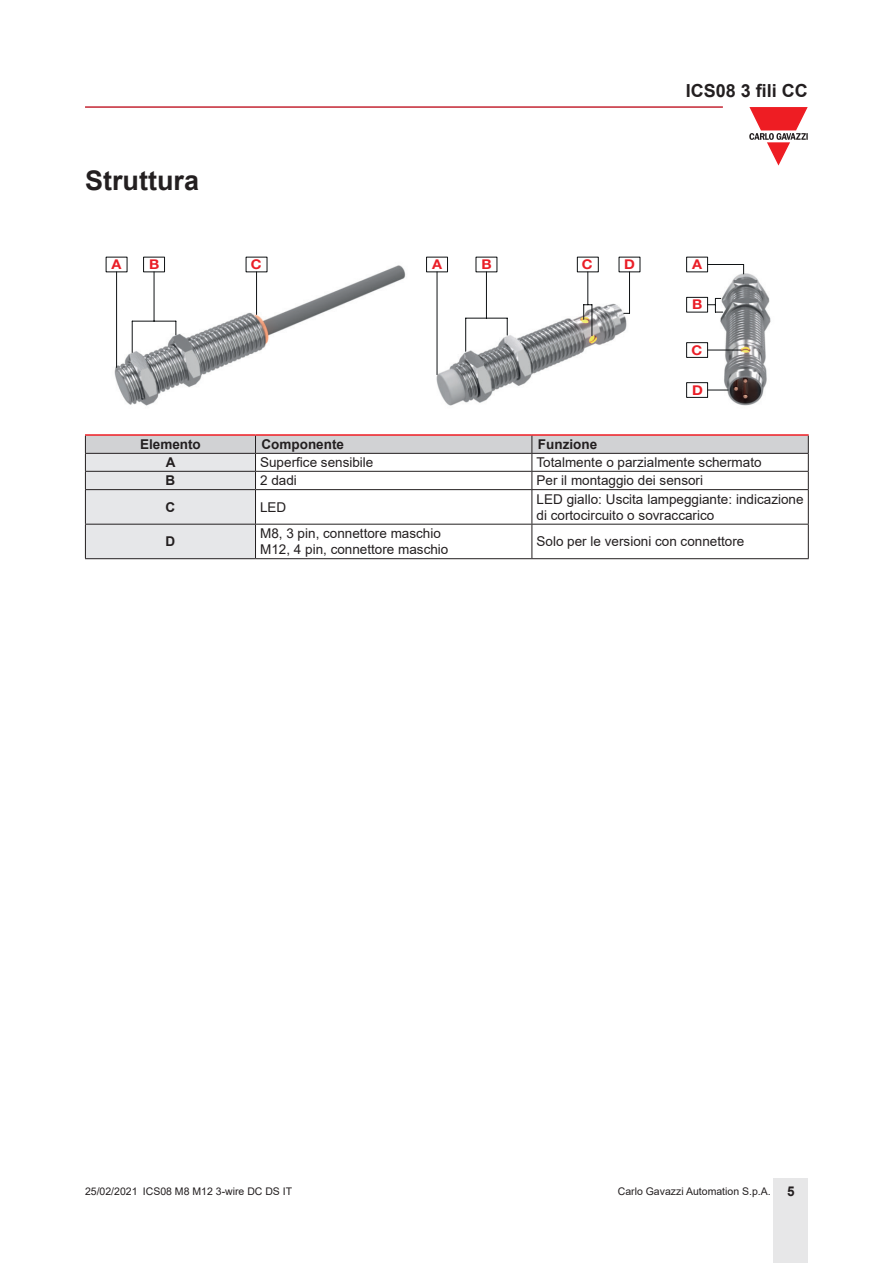
<style>
.page{position:relative;width:893px;height:1263px;background:#fff}
.page>*{position:absolute;margin:0;border:0;box-sizing:border-box;transform-origin:0 0}
.Titolo01{font:700 27px "Arial";color:#231f20}
.t1{font:700 18px "Arial";color:#231f20}
.TestoTabellaSx{font:13.5px/16.2px "Arial";color:#231f20}
.TitoloTabellaSx{font:700 13.5px "Arial";color:#231f20}
.t2{font:700 13.5px "Helvetica Neue LT Std";color:#ea1e27;scale:1.08 1}
.TitoloTabellaFndGCen{font:700 13.5px "Arial";color:#231f20}
.TestoTabellaFndGCen{font:700 13.5px "Arial";color:#231f20}
.t3{font:10.5px "Arial";color:#231f20}
.s1{font-weight:700;font-size:13.5px}
</style>
<div class="page">
<hr style="left:85px;top:106px;width:638px;height:2px;background:#c42633">
<div style="left:774px;top:1178px;width:34px;height:85px;background:#e7e7e8"></div>
<svg style="left:749px;top:107px;width:59px;height:59px"></svg>
<img style="left:105px;top:256px;width:666px;height:150px">
<hr style="left:116px;top:272px;width:1px;height:95px;background:#101315">
<div style="left:686px;top:257px;width:22px;height:15px;border:1px solid #101315"></div>
<hr style="left:708px;top:264px;width:36px;height:1px;background:#101315">
<hr style="left:629px;top:272px;width:1px;height:41px;background:#101315">
<div style="left:143px;top:257px;width:22px;height:15px;border:1px solid #101315"></div>
<hr style="left:154px;top:272px;width:1px;height:49px;background:#101315">
<hr style="left:132px;top:321px;width:44px;height:1px;background:#101315">
<hr style="left:132px;top:321px;width:1px;height:31px;background:#101315">
<svg style="left:175px;top:322px;width:1px;height:13px"></svg>
<hr style="left:256px;top:272px;width:1px;height:42px;background:#101315">
<div style="left:426px;top:257px;width:22px;height:15px;border:1px solid #101315"></div>
<hr style="left:437px;top:272px;width:1px;height:103px;background:#101315">
<hr style="left:486px;top:272px;width:1px;height:46px;background:#101315">
<hr style="left:466px;top:318px;width:41px;height:1px;background:#101315">
<hr style="left:465px;top:318px;width:1px;height:33px;background:#101315">
<svg style="left:507px;top:318px;width:1px;height:17px"></svg>
<div style="left:577px;top:257px;width:22px;height:15px;border:1px solid #101315"></div>
<hr style="left:587px;top:272px;width:1px;height:33px;background:#101315">
<hr style="left:591px;top:305px;width:1px;height:31px;background:#101315">
<svg style="left:583px;top:304px;width:9px;height:15px"></svg>
<div style="left:686px;top:297px;width:22px;height:15px;border:1px solid #101315"></div>
<svg style="left:708px;top:298px;width:15px;height:15px"></svg>
<div style="left:686px;top:342px;width:22px;height:16px;border:1px solid #101315"></div>
<hr style="left:708px;top:350px;width:32px;height:1px;background:#101315">
<div style="left:686px;top:382px;width:22px;height:16px;border:1px solid #101315"></div>
<svg style="left:708px;top:390px;width:20px;height:1px"></svg>
<hr style="left:85px;top:434px;width:170px;height:2px;background:#ee1d23">
<hr style="left:255px;top:434px;width:277px;height:2px;background:#ee1d23">
<hr style="left:532px;top:434px;width:277px;height:2px;background:#ee1d23">
<svg style="left:85px;top:435px;width:724px;height:123px"></svg>
<hr style="left:85px;top:489px;width:170px;height:1px;background:#231f20">
<hr style="left:85px;top:490px;width:1px;height:34px;background:#231f20">
<hr style="left:255px;top:489px;width:277px;height:1px;background:#231f20">
<hr style="left:255px;top:490px;width:1px;height:34px;background:#231f20">
<hr style="left:532px;top:489px;width:277px;height:1px;background:#231f20">
<hr style="left:531px;top:490px;width:1px;height:34px;background:#231f20">
<hr style="left:808px;top:490px;width:1px;height:34px;background:#231f20">
<hr style="left:85px;top:524px;width:170px;height:1px;background:#231f20">
<hr style="left:85px;top:524px;width:1px;height:34px;background:#231f20">
<hr style="left:255px;top:524px;width:277px;height:1px;background:#231f20">
<hr style="left:255px;top:524px;width:1px;height:34px;background:#231f20">
<hr style="left:532px;top:524px;width:277px;height:1px;background:#231f20">
<hr style="left:531px;top:524px;width:1px;height:34px;background:#231f20">
<hr style="left:808px;top:524px;width:1px;height:34px;background:#231f20">
<hr style="left:85px;top:558px;width:170px;height:1px;background:#231f20">
<hr style="left:255px;top:558px;width:277px;height:1px;background:#231f20">
<hr style="left:532px;top:558px;width:277px;height:1px;background:#231f20">
<p class="Titolo01" style="left:85px;top:161px;width:115px">Struttura</p>
<h2 class="t1" style="left:686px;top:78px;width:124px">ICS08 3 fili CC</h2>
<p class="t2" style="left:112px;top:256px;width:11px">A</p>
<p class="t2" style="left:149px;top:256px;width:11px">B</p>
<p class="t2" style="left:251px;top:256px;width:11px">C</p>
<p class="t2" style="left:432px;top:256px;width:11px">A</p>
<p class="t2" style="left:481px;top:256px;width:11px">B</p>
<p class="t2" style="left:582px;top:256px;width:11px">C</p>
<p class="t2" style="left:624px;top:256px;width:11px">D</p>
<p class="t2" style="left:692px;top:256px;width:11px">A</p>
<p class="t2" style="left:692px;top:296px;width:11px">B</p>
<p class="t2" style="left:691px;top:342px;width:11px">C</p>
<p class="t2" style="left:692px;top:382px;width:11px">D</p>
<p class="TitoloTabellaFndGCen" style="left:140px;top:435px;width:62px">Elemento</p>
<p class="TitoloTabellaSx" style="left:261px;top:435px;width:84px">Componente</p>
<p class="TitoloTabellaSx" style="left:538px;top:435px;width:61px">Funzione</p>
<p class="TestoTabellaFndGCen" style="left:166px;top:453px;width:11px">A</p>
<p class="TestoTabellaSx" style="left:260px;top:454px;width:115px">Superfice sensibile</p>
<p class="TestoTabellaSx" style="left:536px;top:454px;width:227px">Totalmente o parzialmente schermato</p>
<p class="TestoTabellaFndGCen" style="left:166px;top:471px;width:11px">B</p>
<p class="TestoTabellaSx" style="left:260px;top:472px;width:38px">2 dadi</p>
<p class="TestoTabellaSx" style="left:536px;top:472px;width:168px">Per il montaggio dei sensori</p>
<p class="TestoTabellaFndGCen" style="left:166px;top:498px;width:11px">C</p>
<p class="TestoTabellaSx" style="left:260px;top:499px;width:28px">LED</p>
<p class="TestoTabellaSx" style="left:536px;top:491px;width:269px">LED giallo: Uscita lampeggiante: indicazione di cortocircuito o sovraccarico</p>
<p class="TestoTabellaFndGCen" style="left:166px;top:532px;width:11px">D</p>
<p class="TestoTabellaSx" style="left:260px;top:525px;width:182px">M8, 3 pin, connettore maschio</p>
<p class="TestoTabellaSx" style="left:260px;top:541px;width:190px">M12, 4 pin, connettore maschio</p>
<p class="TestoTabellaSx" style="left:536px;top:533px;width:209px">Solo per le versioni con connettore</p>
<p class="t3" style="left:85px;top:1183px;width:209px">25/02/2021 ICS08 M8 M12 3-wire DC DS IT</p>
<p class="t3" style="left:618px;top:1183px;width:178px">Carlo Gavazzi Automation S.p.A. <span class="s1">5</span></p>
</div>
